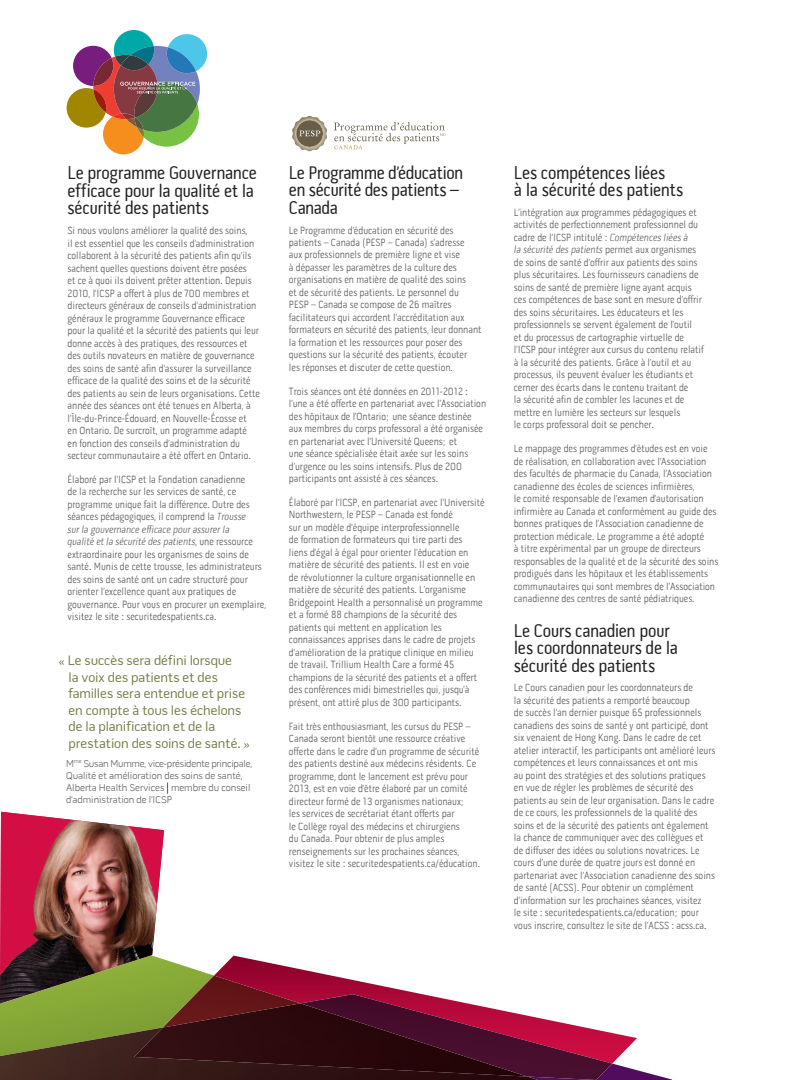
<style>
.page{position:relative;width:788px;height:1080px;background:#fff}
.page>*{position:absolute;margin:0;border:0;box-sizing:border-box;transform-origin:0 0}
.t1{font:18.75px/17.5px "Pill Gothic 300 mg";letter-spacing:-.015em;color:#231f20}
.t2{font:13.75px/16.5px "Pill Gothic 600 mg";color:#727c42}
.t3{font:300 10.62px/12.5px "Pill Gothic 300 mg";color:#57585a}
.t4{font:10.62px/12.5px "Pill Gothic 300 mg Light Obq";color:#57585a}
.t5{font:300 10px/12px "Pill Gothic 600 mg";color:#57585a}
.s1{font-family:"Pill Gothic 300 mg Light Obq";font-weight:400}
.s2{font-family:"Pill Gothic 300 mg";font-weight:300}
</style>
<div class="page">
<svg style="left:67px;top:30px;width:140px;height:124px"></svg>
<svg style="left:0;top:955px;width:672px;height:125px"></svg>
<img style="left:0;top:812px;width:164px;height:191px">
<svg style="left:334px;top:122px;width:111px;height:27px"></svg>
<svg style="left:292px;top:116px;width:35px;height:35px"></svg>
<h1 class="t1" style="left:68px;top:164px;width:191px">Le programme Gouvernance efficace pour la qualité et la sécurité des patients</h1>
<p class="t3" style="left:68px;top:224px;width:194px">Si nous voulons améliorer la qualité des soins,<br>il est essentiel que les conseils d’administration collaborent à la sécurité des patients afin qu’ils sachent quelles questions doivent être posées<br>et ce à quoi ils doivent prêter attention. Depuis 2010, l’ICSP a offert à plus de 700 membres et directeurs généraux de conseils d’administration généraux le programme Gouvernance efficace pour la qualité et la sécurité des patients qui leur donne accès à des pratiques, des ressources et des outils novateurs en matière de gouvernance des soins de santé afin d’assurer la surveillance efficace de la qualité des soins et de la sécurité des patients au sein de leurs organisations. Cette année des séances ont été tenues en Alberta, à l’Île-du-Prince-Édouard, en Nouvelle-Écosse et<br>en Ontario. De surcroît, un programme adapté<br>en fonction des conseils d’administration du secteur communautaire a été offert en Ontario.</p>
<p class="t3" style="left:68px;top:473px;width:184px">Élaboré par l’ICSP et la Fondation canadienne de la recherche sur les services de santé, ce programme unique fait la différence. Outre des séances pédagogiques, il comprend la <span class="s1">Trousse</span></p>
<p class="t4" style="left:68px;top:523px;width:187px">sur la gouvernance efficace pour assurer la qualité et la sécurité des patients<span class="s2">, une ressource</span></p>
<p class="t3" style="left:68px;top:548px;width:200px">extraordinaire pour les organismes de soins de santé. Munis de cette trousse, les administrateurs des soins de santé ont un cadre structuré pour orienter l’excellence quant aux pratiques de gouvernance. Pour vous en procurer un exemplaire, visitez le site : securitedespatients.ca.</p>
<p class="t2" style="left:68px;top:652px;width:183px;text-indent:-10px">« Le succès sera défini lorsque<br>la voix des patients et des familles sera entendue et prise en compte à tous les échelons de la planification et de la prestation des soins de santé. »</p>
<p class="t5" style="left:66px;top:758px;width:187px">M<sup>me</sup> Susan Mumme, vice-présidente principale, Qualité et amélioration des soins de santé, Alberta Health Services membre du conseil d’administration de l’ICSP</p>
<h1 class="t1" style="left:289px;top:164px;width:176px">Le Programme d’éducation en sécurité des patients –<br>Canada</h1>
<p class="t3" style="left:289px;top:224px;width:194px">Le Programme d’éducation en sécurité des patients – Canada (PESP – Canada) s’adresse<br>aux professionnels de première ligne et vise<br>à dépasser les paramètres de la culture des organisations en matière de qualité des soins<br>et de sécurité des patients. Le personnel du<br>PESP – Canada se compose de 26 maîtres facilitateurs qui accordent l’accréditation aux formateurs en sécurité des patients, leur donnant la formation et les ressources pour poser des questions sur la sécurité des patients, écouter<br>les réponses et discuter de cette question.</p>
<p class="t3" style="left:289px;top:385px;width:199px">Trois séances ont été données en 2011-2012 : l’une a été offerte en partenariat avec l’Association des hôpitaux de l’Ontario; une séance destinée aux membres du corps professoral a été organisée en partenariat avec l’Université Queens; et<br>une séance spécialisée était axée sur les soins d’urgence ou les soins intensifs. Plus de 200 participants ont assisté à ces séances.</p>
<p class="t3" style="left:289px;top:496px;width:197px">Élaboré par l’ICSP, en partenariat avec l’Université Northwestern, le PESP – Canada est fondé<br>sur un modèle d’équipe interprofessionnelle<br>de formation de formateurs qui tire parti des<br>liens d’égal à égal pour orienter l’éducation en matière de sécurité des patients. Il est en voie<br>de révolutionner la culture organisationnelle en matière de sécurité des patients. L’organisme Bridgepoint Health a personnalisé un programme et a formé 88 champions de la sécurité des patients qui mettent en application les connaissances apprises dans le cadre de projets d’amélioration de la pratique clinique en milieu de travail. Trillium Health Care a formé 45 champions de la sécurité des patients et a offert des conférences midi bimestrielles qui, jusqu’à présent, ont attiré plus de 300 participants.</p>
<p class="t3" style="left:289px;top:720px;width:193px">Fait très enthousiasmant, les cursus du PESP – Canada seront bientôt une ressource créative offerte dans le cadre d’un programme de sécurité des patients destiné aux médecins résidents. Ce programme, dont le lancement est prévu pour 2013, est en voie d’être élaboré par un comité directeur formé de 13 organismes nationaux;<br>les services de secrétariat étant offerts par<br>le Collège royal des médecins et chirurgiens<br>du Canada. Pour obtenir de plus amples renseignements sur les prochaines séances, visitez le site : securitedespatients.ca/éducation.</p>
<h1 class="t1" style="left:514px;top:164px;width:171px">Les compétences liées<br>à la sécurité des patients</h1>
<p class="t3" style="left:514px;top:206px;width:186px">L’intégration aux programmes pédagogiques et activités de perfectionnement professionnel du cadre de l’ICSP intitulé : <span class="s1">Compétences liées à</span></p>
<p class="t4" style="left:514px;top:244px;width:184px">la sécurité des patients <span class="s2">permet aux organismes</span></p>
<p class="t3" style="left:514px;top:256px;width:191px">de soins de santé d’offrir aux patients des soins plus sécuritaires. Les fournisseurs canadiens de soins de santé de première ligne ayant acquis ces compétences de base sont en mesure d’offrir des soins sécuritaires. Les éducateurs et les professionnels se servent également de l’outil<br>et du processus de cartographie virtuelle de l’ICSP pour intégrer aux cursus du contenu relatif à la sécurité des patients. Grâce à l’outil et au processus, ils peuvent évaluer les étudiants et cerner des écarts dans le contenu traitant de<br>la sécurité afin de combler les lacunes et de mettre en lumière les secteurs sur lesquels<br>le corps professoral doit se pencher.</p>
<p class="t3" style="left:514px;top:442px;width:206px">Le mappage des programmes d’études est en voie de réalisation, en collaboration avec l’Association des facultés de pharmacie du Canada, l’Association canadienne des écoles de sciences infirmières,<br>le comité responsable de l’examen d’autorisation infirmière au Canada et conformément au guide des bonnes pratiques de l’Association canadienne de protection médicale. Le programme a été adopté<br>à titre expérimental par un groupe de directeurs responsables de la qualité et de la sécurité des soins prodigués dans les hôpitaux et les établissements communautaires qui sont membres de l’Association canadienne des centres de santé pédiatriques.</p>
<h1 class="t1" style="left:514px;top:622px;width:166px">Le Cours canadien pour les coordonnateurs de la sécurité des patients</h1>
<p class="t3" style="left:514px;top:682px;width:203px">Le Cours canadien pour les coordonnateurs de<br>la sécurité des patients a remporté beaucoup<br>de succès l’an dernier puisque 65 professionnels canadiens des soins de santé y ont participé, dont six venaient de Hong Kong. Dans le cadre de cet atelier interactif, les participants ont amélioré leurs compétences et leurs connaissances et ont mis<br>au point des stratégies et des solutions pratiques en vue de régler les problèmes de sécurité des patients au sein de leur organisation. Dans le cadre de ce cours, les professionnels de la qualité des soins et de la sécurité des patients ont également la chance de communiquer avec des collègues et<br>de diffuser des idées ou solutions novatrices. Le cours d’une durée de quatre jours est donné en partenariat avec l’Association canadienne des soins de santé (ACSS). Pour obtenir un complément d’information sur les prochaines séances, visitez<br>le site : securitedespatients.ca/education; pour vous inscrire, consultez le site de l’ACSS : acss.ca.</p>
</div>
